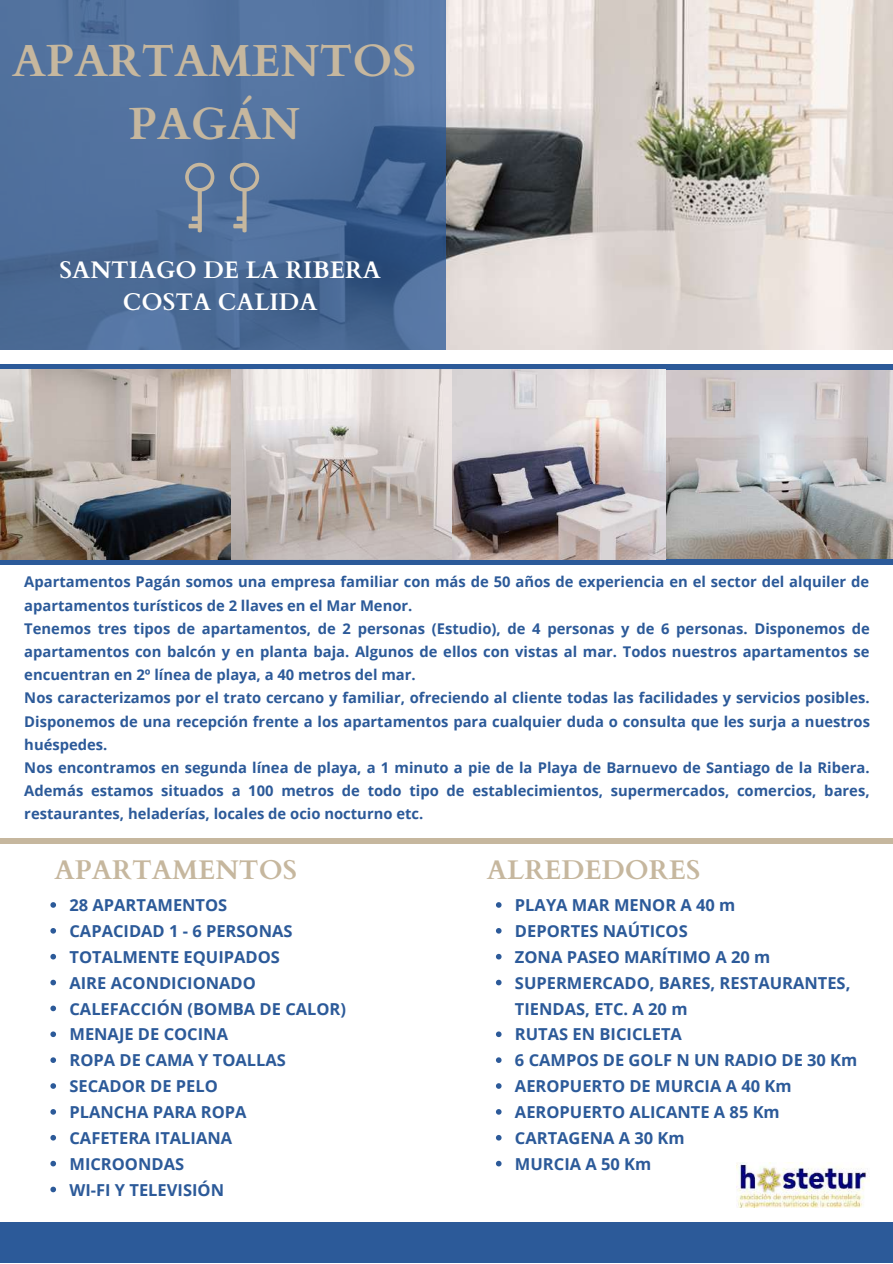
<style>
.page{position:relative;width:893px;height:1264px;background:#fff}
.page>*{position:absolute;margin:0;border:0;box-sizing:border-box;transform-origin:0 0}
.t1{font:700 45px/63px "Cardo";color:#c6b79e;text-align:center}
.t2{font:700 27px "Cardo";color:#c6b79e}
.t3{font:700 24px/32.5px "Cardo";color:#fff;text-align:center}
.t4{font:700 16.5px/25.8px "Open Sans";color:#2c5a99}
.t5{font:700 14.7px/23.1px "Open Sans";color:#2c5a99}
</style>
<div class="page">
<img style="left:0;top:0;width:892px;height:350px">
<svg style="left:0;top:0;width:446px;height:349px;background:#4d6d99"></svg>
<img style="left:666px;top:369px;width:226px;height:190px">
<div style="left:0;top:1222px;width:892px;height:40px;background:#2c5a99"></div>
<div style="left:0;top:838px;width:892px;height:6px;background:#c6b79e"></div>
<div style="left:0;top:364px;width:892px;height:5px;background:#2c5a99"></div>
<div style="left:0;top:559px;width:892px;height:6px;background:#2c5a99"></div>
<img style="left:736px;top:1162px;width:131px;height:45px">
<img style="left:0;top:369px;width:665px;height:190px">
<svg style="left:185px;top:163px;width:29px;height:69px;background:#6f829d"></svg>
<svg style="left:230px;top:163px;width:29px;height:69px;background:#6f829d"></svg>
<svg style="left:50px;top:902px;width:6px;height:5px"></svg>
<svg style="left:50px;top:928px;width:6px;height:5px"></svg>
<svg style="left:50px;top:953px;width:6px;height:6px"></svg>
<svg style="left:50px;top:979px;width:6px;height:6px"></svg>
<svg style="left:50px;top:1005px;width:6px;height:6px"></svg>
<svg style="left:50px;top:1031px;width:6px;height:6px"></svg>
<svg style="left:50px;top:1057px;width:6px;height:5px"></svg>
<svg style="left:50px;top:1083px;width:6px;height:5px"></svg>
<svg style="left:50px;top:1109px;width:6px;height:5px"></svg>
<svg style="left:50px;top:1135px;width:6px;height:5px"></svg>
<svg style="left:50px;top:1160px;width:6px;height:6px"></svg>
<svg style="left:50px;top:1186px;width:6px;height:6px"></svg>
<svg style="left:496px;top:902px;width:5px;height:5px"></svg>
<svg style="left:496px;top:928px;width:5px;height:5px"></svg>
<svg style="left:496px;top:953px;width:5px;height:6px"></svg>
<svg style="left:496px;top:979px;width:5px;height:6px"></svg>
<svg style="left:496px;top:1031px;width:5px;height:6px"></svg>
<svg style="left:496px;top:1057px;width:5px;height:5px"></svg>
<svg style="left:496px;top:1083px;width:5px;height:5px"></svg>
<svg style="left:496px;top:1109px;width:5px;height:5px"></svg>
<svg style="left:496px;top:1135px;width:5px;height:5px"></svg>
<svg style="left:496px;top:1160px;width:5px;height:6px"></svg>
<h1 class="t1" style="left:12px;top:30px;width:406px">APARTAMENTOS<br>PAGÁN</h1>
<h3 class="t3" style="left:60px;top:254px;width:322px">SANTIAGO DE LA RIBERA<br>COSTA CALIDA</h3>
<p class="t5" style="left:24px;top:570px;width:847px">Apartamentos Pagán somos una empresa familiar con más de 50 años de experiencia en el sector del alquiler de apartamentos turísticos de 2 llaves en el Mar Menor.<br>Tenemos tres tipos de apartamentos, de 2 personas (Estudio), de 4 personas y de 6 personas. Disponemos de apartamentos con balcón y en planta baja. Algunos de ellos con vistas al mar. Todos nuestros apartamentos se encuentran en 2º línea de playa, a 40 metros del mar.<br>Nos caracterizamos por el trato cercano y familiar, ofreciendo al cliente todas las facilidades y servicios posibles.<br>Disponemos de una recepción frente a los apartamentos para cualquier duda o consulta que les surja a nuestros huéspedes.<br>Nos encontramos en segunda línea de playa, a 1 minuto a pie de la Playa de Barnuevo de Santiago de la Ribera.<br>Además estamos situados a 100 metros de todo tipo de establecimientos, supermercados, comercios, bares, restaurantes, heladerías, locales de ocio nocturno etc.</p>
<h2 class="t2" style="left:54px;top:852px;width:244px">APARTAMENTOS</h2>
<h2 class="t2" style="left:487px;top:852px;width:215px">ALREDEDORES</h2>
<p class="t4" style="left:69px;top:891px;width:278px">28 APARTAMENTOS<br>CAPACIDAD 1 - 6 PERSONAS<br>TOTALMENTE EQUIPADOS<br>AIRE ACONDICIONADO<br>CALEFACCIÓN (BOMBA DE CALOR)<br>MENAJE DE COCINA<br>ROPA DE CAMA Y TOALLAS<br>SECADOR DE PELO<br>PLANCHA PARA ROPA<br>CAFETERA ITALIANA<br>MICROONDAS<br>WI-FI Y TELEVISIÓN</p>
<p class="t4" style="left:515px;top:891px;width:344px">PLAYA MAR MENOR A 40 m<br>DEPORTES NAÚTICOS<br>ZONA PASEO MARÍTIMO A 20 m<br>SUPERMERCADO, BARES, RESTAURANTES,<br>TIENDAS, ETC. A 20 m<br>RUTAS EN BICICLETA<br>6 CAMPOS DE GOLF N UN RADIO DE 30 Km<br>AEROPUERTO DE MURCIA A 40 Km<br>AEROPUERTO ALICANTE A 85 Km<br>CARTAGENA A 30 Km<br>MURCIA A 50 Km</p>
</div>
